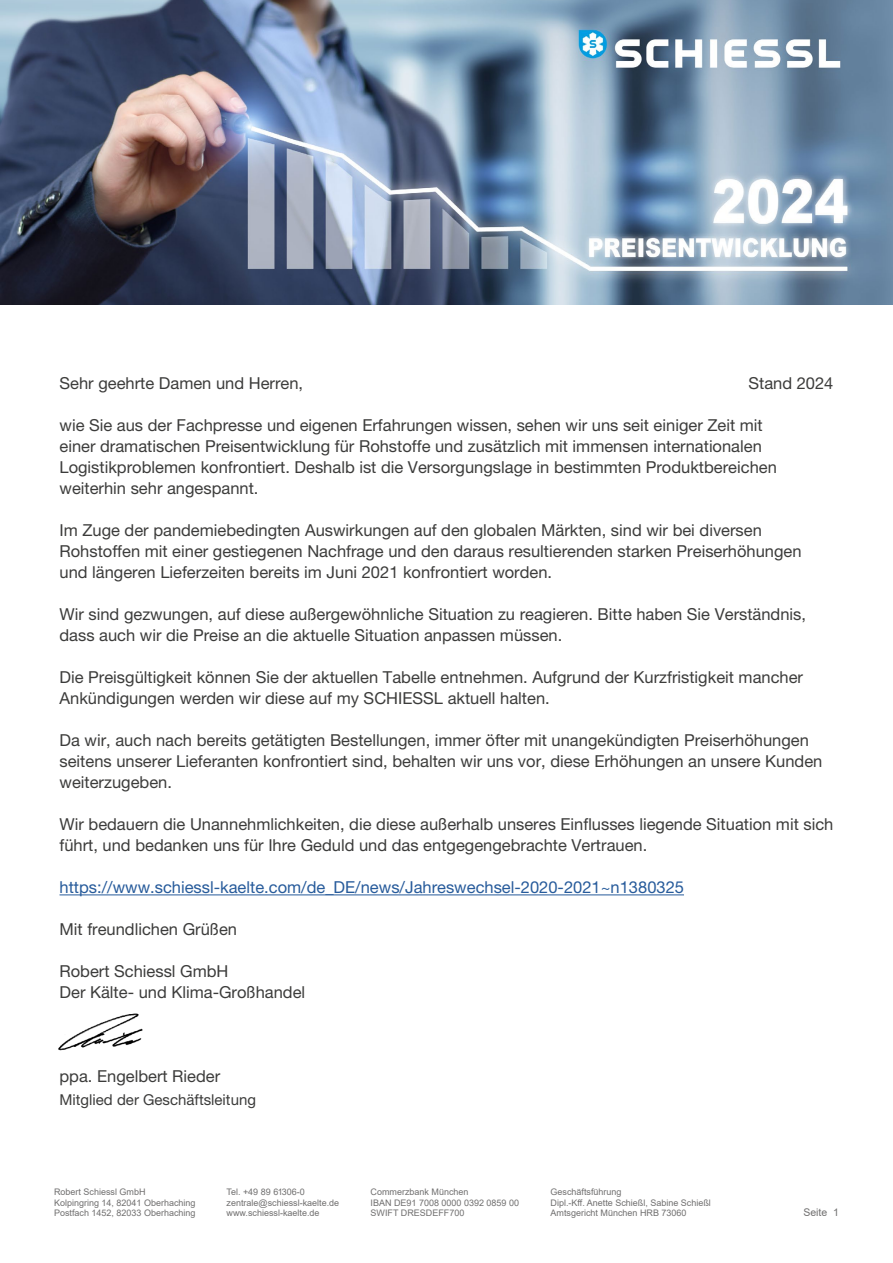
<style>
.page{position:relative;width:893px;height:1263px;background:#fff}
.page>*{position:absolute;margin:0;border:0;box-sizing:border-box;transform-origin:0 0}
.t1{font:16.5px/21px "Helvetica Neue LT Pro";color:#3c3c3b}
.t2{font:16.5px "Helvetica Neue LT Pro";color:#275b9b}
.t3{font:15px "Helvetica Neue LT Pro";color:#3c3c3b}
.t4{font:10.5px "Arial";color:#706f6f}
.t5{font:9px "Arial";color:#706f6f}
</style>
<div class="page">
<img style="left:58px;top:1013px;width:85px;height:38px">
<hr style="left:60px;top:894px;width:624px;height:1px;background:#275b9b">
<img style="left:0;top:0;width:893px;height:304px">
<p class="t1" style="left:60px;top:373px;width:245px">Sehr geehrte Damen und Herren,</p>
<p class="t1" style="left:60px;top:415px;width:719px">wie Sie aus der Fachpresse und eigenen Erfahrungen wissen, sehen wir uns seit einiger Zeit mit einer dramatischen Preisentwicklung für Rohstoffe und zusätzlich mit immensen internationalen Logistikproblemen konfrontiert. Deshalb ist die Versorgungslage in bestimmten Produktbereichen weiterhin sehr angespannt.</p>
<p class="t1" style="left:60px;top:520px;width:744px">Im Zuge der pandemiebedingten Auswirkungen auf den globalen Märkten, sind wir bei diversen<br>Rohstoffen mit einer gestiegenen Nachfrage und den daraus resultierenden starken Preiserhöhungen und längeren Lieferzeiten bereits im Juni 2021 konfrontiert worden.</p>
<p class="t1" style="left:60px;top:604px;width:748px">Wir sind gezwungen, auf diese außergewöhnliche Situation zu reagieren. Bitte haben Sie Verständnis, dass auch wir die Preise an die aktuelle Situation anpassen müssen.</p>
<p class="t1" style="left:60px;top:667px;width:745px">Die Preisgültigkeit können Sie der aktuellen Tabelle entnehmen. Aufgrund der Kurzfristigkeit mancher<br>Ankündigungen werden wir diese auf my SCHIESSL aktuell halten.</p>
<p class="t1" style="left:60px;top:730px;width:764px">Da wir, auch nach bereits getätigten Bestellungen, immer öfter mit unangekündigten Preiserhöhungen seitens unserer Lieferanten konfrontiert sind, behalten wir uns vor, diese Erhöhungen an unsere Kunden weiterzugeben.</p>
<p class="t1" style="left:60px;top:814px;width:775px">Wir bedauern die Unannehmlichkeiten, die diese außerhalb unseres Einflusses liegende Situation mit sich führt, und bedanken uns für Ihre Geduld und das entgegengebrachte Vertrauen.</p>
<p class="t2" style="left:60px;top:877px;width:626px">https://www.schiessl-kaelte.com/de_DE/news/Jahreswechsel-2020-2021~n1380325</p>
<p class="t1" style="left:60px;top:919px;width:179px">Mit freundlichen Grüßen</p>
<p class="t1" style="left:60px;top:961px;width:247px">Robert Schiessl GmbH<br>Der Kälte- und Klima-Großhandel</p>
<p class="t1" style="left:748px;top:373px;width:86px">Stand 2024</p>
<p class="t1" style="left:60px;top:1066px;width:162px">ppa. Engelbert Rieder</p>
<p class="t3" style="left:60px;top:1090px;width:198px">Mitglied der Geschäftsleitung</p>
<p class="t5" style="left:54px;top:1185px;width:93px">Robert Schiessl GmbH</p>
<p class="t5" style="left:227px;top:1185px;width:80px">Tel. +49 89 61306-0</p>
<p class="t5" style="left:371px;top:1185px;width:100px">Commerzbank München</p>
<p class="t5" style="left:551px;top:1185px;width:73px">Geschäftsführung</p>
<p class="t5" style="left:54px;top:1196px;width:143px">Kolpingring 14, 82041 Oberhaching</p>
<p class="t5" style="left:227px;top:1196px;width:114px">zentrale@schiessl-kaelte.de</p>
<p class="t5" style="left:371px;top:1196px;width:150px">IBAN DE91 7008 0000 0392 0859 00</p>
<p class="t5" style="left:551px;top:1196px;width:162px">Dipl.-Kff. Anette Schießl, Sabine Schießl</p>
<p class="t5" style="left:54px;top:1207px;width:143px">Postfach 1452, 82033 Oberhaching</p>
<p class="t5" style="left:227px;top:1207px;width:95px">www.schiessl-kaelte.de</p>
<p class="t5" style="left:371px;top:1207px;width:95px">SWIFT DRESDEFF700</p>
<p class="t5" style="left:551px;top:1207px;width:138px">Amtsgericht München HRB 73060</p>
<p class="t4" style="left:803px;top:1205px;width:37px">Seite 1</p>
</div>
